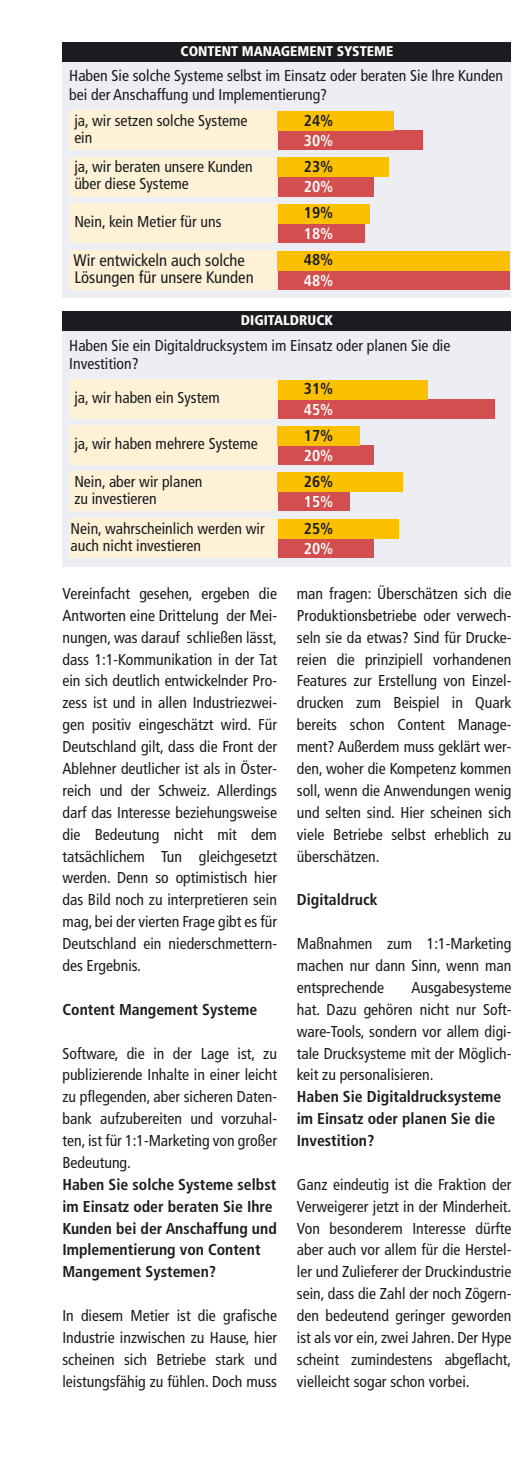
<style>
.page{position:relative;width:530px;height:1474px;background:#fff}
.page>*{position:absolute;margin:0;border:0;box-sizing:border-box;transform-origin:0 0}
.t1{font:condensed 16.62px/17.5px "Frutiger";color:#1b1c20}
.t2{font:condensed 15.75px/21.9px "Frutiger";color:#1b1c20;text-align:justify}
.t3{font:700 condensed 15.75px/21.9px "Frutiger";color:#1b1c20}
.t4{font:700 condensed 15.75px "Frutiger";color:#fff}
.t5{font:900 condensed 14px "Frutiger";color:#fff}
</style>
<div class="page">
<div style="left:62px;top:42px;width:449px;height:256px;background:#edeef4"></div>
<div style="left:278px;top:131px;width:145px;height:19px;background:#d34e4e"></div>
<div style="left:62px;top:42px;width:449px;height:19px;background:#1b1c20"></div>
<div style="left:69px;top:110px;width:209px;height:40px;background:#fef1d5"></div>
<div style="left:278px;top:111px;width:116px;height:20px;background:#fbc100"></div>
<div style="left:278px;top:177px;width:96px;height:19px;background:#d34e4e"></div>
<div style="left:69px;top:157px;width:209px;height:39px;background:#fef1d5"></div>
<div style="left:278px;top:158px;width:111px;height:19px;background:#fbc100"></div>
<div style="left:278px;top:223px;width:87px;height:20px;background:#d34e4e"></div>
<div style="left:69px;top:203px;width:209px;height:40px;background:#fef1d5"></div>
<div style="left:278px;top:204px;width:92px;height:19px;background:#fbc100"></div>
<div style="left:278px;top:270px;width:232px;height:20px;background:#d34e4e"></div>
<div style="left:69px;top:250px;width:209px;height:40px;background:#fef1d5"></div>
<div style="left:278px;top:251px;width:232px;height:19px;background:#fbc100"></div>
<div style="left:62px;top:311px;width:449px;height:256px;background:#edeef4"></div>
<div style="left:278px;top:399px;width:217px;height:19px;background:#d34e4e"></div>
<div style="left:62px;top:311px;width:449px;height:20px;background:#1b1c20"></div>
<div style="left:69px;top:379px;width:209px;height:39px;background:#fef1d5"></div>
<div style="left:278px;top:380px;width:150px;height:19px;background:#fbc100"></div>
<div style="left:278px;top:445px;width:96px;height:20px;background:#d34e4e"></div>
<div style="left:69px;top:425px;width:209px;height:40px;background:#fef1d5"></div>
<div style="left:278px;top:426px;width:82px;height:19px;background:#fbc100"></div>
<div style="left:278px;top:492px;width:72px;height:19px;background:#d34e4e"></div>
<div style="left:69px;top:471px;width:209px;height:40px;background:#fef1d5"></div>
<div style="left:278px;top:472px;width:125px;height:20px;background:#fbc100"></div>
<div style="left:278px;top:539px;width:96px;height:19px;background:#d34e4e"></div>
<div style="left:69px;top:518px;width:209px;height:40px;background:#fef1d5"></div>
<div style="left:278px;top:519px;width:121px;height:20px;background:#fbc100"></div>
<p class="t5" style="left:181px;top:45px;width:214px">CONTENT MANAGEMENT SYSTEME</p>
<p class="t2" style="left:69px;top:68px;width:435px;line-height:18.4px">Haben Sie solche Systeme selbst im Einsatz oder beraten Sie Ihre Kunden bei der Anschaffung und Implementierung?</p>
<p class="t3" style="left:304px;top:110px;width:31px">24%</p>
<p class="t2" style="left:74px;top:159px;width:180px;line-height:17.5px">ja, wir beraten unsere Kunden über diese Systeme</p>
<p class="t2" style="left:74px;top:113px;width:175px;line-height:17.5px">ja, wir setzen solche Systeme ein</p>
<p class="t4" style="left:304px;top:134px;width:31px">30%</p>
<p class="t3" style="left:304px;top:157px;width:31px">23%</p>
<p class="t4" style="left:304px;top:180px;width:31px">20%</p>
<p class="t2" style="left:74px;top:212px;width:149px">Nein, kein Metier für uns</p>
<p class="t1" style="left:74px;top:252px;width:182px">Wir entwickeln auch solche<br>Lösungen für unsere Kunden</p>
<p class="t3" style="left:304px;top:203px;width:31px">19%</p>
<p class="t4" style="left:304px;top:227px;width:31px">18%</p>
<p class="t3" style="left:304px;top:250px;width:31px">48%</p>
<p class="t4" style="left:304px;top:274px;width:31px">48%</p>
<p class="t5" style="left:241px;top:314px;width:94px">DIGITALDRUCK</p>
<p class="t2" style="left:69px;top:337px;width:383px;line-height:18.4px">Haben Sie ein Digitaldrucksystem im Einsatz oder planen Sie die<br>Investition?</p>
<p class="t3" style="left:304px;top:379px;width:31px">31%</p>
<p class="t2" style="left:74px;top:388px;width:147px">ja, wir haben ein System</p>
<p class="t4" style="left:304px;top:403px;width:31px">45%</p>
<p class="t2" style="left:74px;top:434px;width:185px">ja, wir haben mehrere Systeme</p>
<p class="t3" style="left:304px;top:425px;width:31px">17%</p>
<p class="t4" style="left:304px;top:449px;width:31px">20%</p>
<p class="t2" style="left:74px;top:474px;width:130px;line-height:17.5px">Nein, aber wir planen zu investieren</p>
<p class="t3" style="left:304px;top:471px;width:31px">26%</p>
<p class="t4" style="left:304px;top:495px;width:31px">15%</p>
<p class="t2" style="left:71px;top:521px;width:196px;line-height:17.5px">Nein, wahrscheinlich werden wir auch nicht investieren</p>
<p class="t3" style="left:304px;top:518px;width:31px">25%</p>
<p class="t4" style="left:304px;top:542px;width:31px">20%</p>
<p class="t2" style="left:62px;top:584px;width:216px">Vereinfacht gesehen, ergeben die Antworten eine Drittelung der Mei&shy;nungen, was darauf schließen lässt, dass 1:1-Kommunikation in der Tat ein sich deutlich entwickelnder Pro&shy;zess ist und in allen Industriezwei&shy;gen positiv eingeschätzt wird. Für Deutschland gilt, dass die Front der Ablehner deutlicher ist als in Öster&shy;reich und der Schweiz. Allerdings darf das Interesse beziehungsweise die Bedeutung nicht mit dem tatsächlichem Tun gleichgesetzt werden. Denn so optimistisch hier das Bild noch zu interpretieren sein mag, bei der vierten Frage gibt es für Deutschland ein niederschmettern&shy;des Ergebnis.</p>
<p class="t3" style="left:62px;top:999px;width:196px">Content Mangement Systeme</p>
<p class="t2" style="left:62px;top:1043px;width:216px">Software, die in der Lage ist, zu publizierende Inhalte in einer leicht zu pflegenden, aber sicheren Daten&shy;bank aufzubereiten und vorzuhal&shy;ten, ist für 1:1-Marketing von großer Bedeutung.</p>
<p class="t3" style="left:62px;top:1174px;width:216px">Haben Sie solche Systeme selbst im Einsatz oder beraten Sie Ihre<br>Kunden bei der Anschaffung und<br>Implementierung von Content<br>Mangement Systemen?</p>
<p class="t2" style="left:62px;top:1305px;width:216px">In diesem Metier ist die grafische Industrie inzwischen zu Hause, hier scheinen sich Betriebe stark und leistungsfähig zu fühlen. Doch muss</p>
<p class="t2" style="left:297px;top:584px;width:216px">man fragen: Überschätzen sich die Produktionsbetriebe oder verwech&shy;seln sie da etwas? Sind für Drucke&shy;reien die prinzipiell vorhandenen Features zur Erstellung von Einzel&shy;drucken zum Beispiel in Quark bereits schon Content Manage&shy;ment? Außerdem muss geklärt wer&shy;den, woher die Kompetenz kommen soll, wenn die Anwendungen wenig und selten sind. Hier scheinen sich viele Betriebe selbst erheblich zu überschätzen.</p>
<p class="t3" style="left:297px;top:890px;width:82px">Digitaldruck</p>
<p class="t2" style="left:297px;top:934px;width:216px">Maßnahmen zum 1:1-Marketing machen nur dann Sinn, wenn man entsprechende</p>
<p class="t2" style="left:297px;top:977px;width:216px;text-indent:115px">Ausgabesysteme hat. Dazu gehören nicht nur Soft&shy;ware-Tools, sondern vor allem digi&shy;tale Drucksysteme mit der Möglich&shy;keit zu personalisieren.</p>
<p class="t3" style="left:297px;top:1087px;width:206px">Haben Sie Digitaldrucksysteme im Einsatz oder planen Sie die<br>Investition?</p>
<p class="t2" style="left:297px;top:1174px;width:216px">Ganz eindeutig ist die Fraktion der Verweigerer jetzt in der Minderheit.<br>Von besonderem Interesse dürfte aber auch vor allem für die Herstel&shy;ler und Zulieferer der Druckindustrie sein, dass die Zahl der noch Zögern&shy;den bedeutend geringer geworden ist als vor ein, zwei Jahren. Der Hype scheint zumindestens abgeflacht, vielleicht sogar schon vorbei.</p>
</div>
